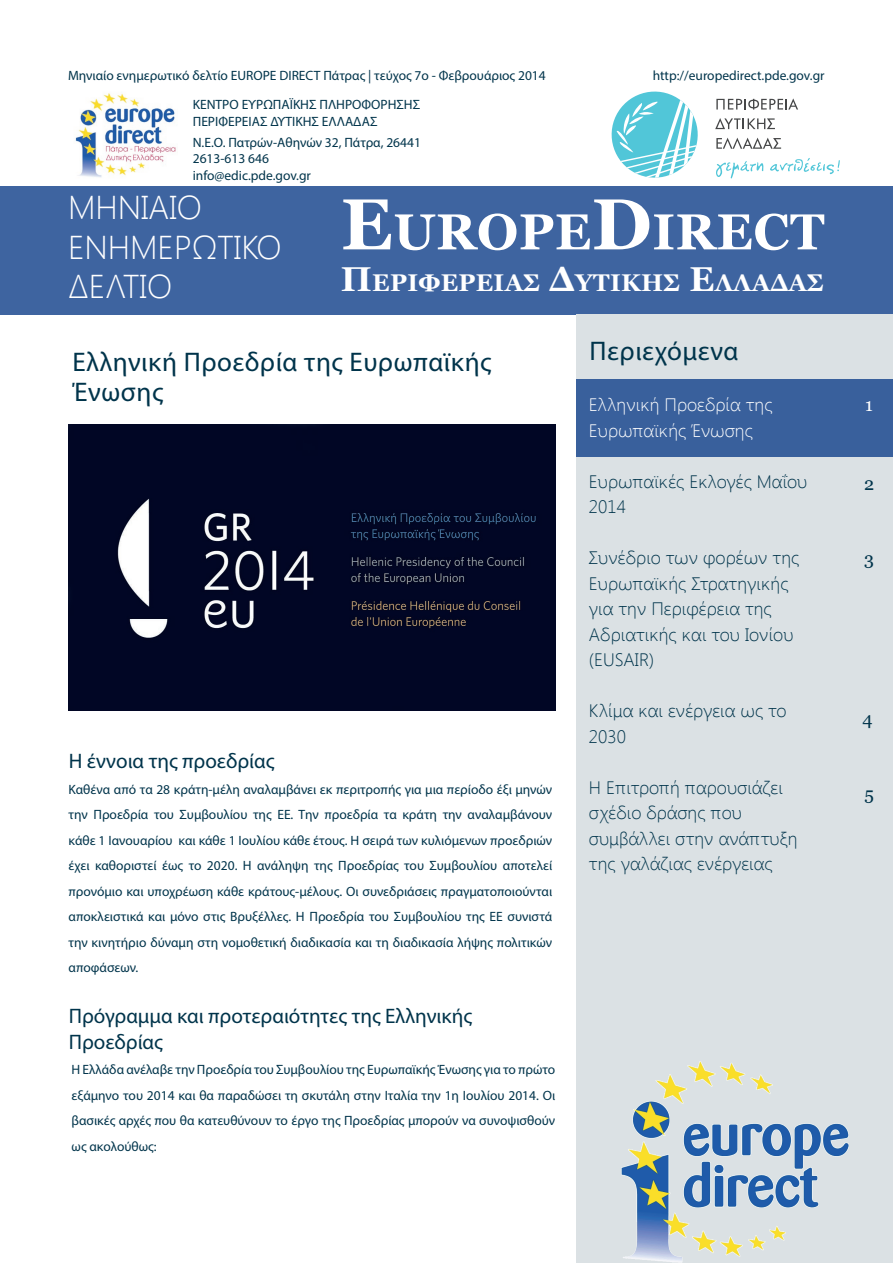
<style>
.page{position:relative;width:893px;height:1263px;background:#fff}
.page>*{position:absolute;margin:0;border:0;box-sizing:border-box;transform-origin:0 0}
.t1{font:700 50.4px "Georgia";letter-spacing:.015em;color:#fff}
.t2{font:300 33px/39.6px "Segoe UI";color:#fff}
.t3{font:27px/30px "Myriad Pro";letter-spacing:.02em;color:#00344b}
.t4{font:700 24.15px "Georgia";letter-spacing:.015em;color:#fff}
.t5{font:21px/25.5px "Myriad Pro";color:#00344b}
.t6{font:300 18px/25.5px "Segoe UI";color:#00344b}
.t7{font:300 18px/25.5px "Segoe UI";color:#fff}
.t8{font:18px "Georgia";color:#00344b}
.t9{font:18px "Georgia";color:#fff}
.t10{font:13.5px/25.5px "Myriad Pro";color:#00344b;text-align:justify}
.s1{font-size:72px}
.s2{font-size:34.5px}
</style>
<div class="page">
<div style="left:0;top:187px;width:893px;height:128px;background:#3e64a0"></div>
<div style="left:577px;top:315px;width:316px;height:948px;background:#dbe1e4"></div>
<div style="left:576px;top:379px;width:317px;height:78px;background:#39609c"></div>
<img style="left:75px;top:93px;width:101px;height:85px">
<svg style="left:716px;top:161px;width:47px;height:17px"></svg>
<svg style="left:770px;top:158px;width:70px;height:16px"></svg>
<svg style="left:716px;top:98px;width:82px;height:12px"></svg>
<svg style="left:715px;top:118px;width:60px;height:11px"></svg>
<svg style="left:716px;top:138px;width:65px;height:11px"></svg>
<svg style="left:611px;top:91px;width:87px;height:87px"></svg>
<img style="left:621px;top:1061px;width:227px;height:202px">
<img style="left:69px;top:425px;width:486px;height:286px">
<p class="t10" style="left:68px;top:62px;width:479px">Μηνιαίο ενημερωτικό δελτίο EUROPE DIRECT Πάτρας | τεύχος 7ο - Φεβρουάριος 2014</p>
<p class="t10" style="left:653px;top:62px;width:173px">http://europedirect.pde.gov.gr</p>
<p class="t10" style="left:193px;top:96px;width:229px;line-height:16.2px">ΚΕΝΤΡΟ ΕΥΡΩΠΑΪΚΗΣ ΠΛΗΡΟΦΟΡΗΣΗΣ<br>ΠΕΡΙΦΕΡΕΙΑΣ ΔΥΤΙΚΗΣ ΕΛΛΑΔΑΣ</p>
<p class="t10" style="left:193px;top:134px;width:230px;line-height:16.2px;text-align:left">Ν.Ε.Ο. Πατρών-Αθηνών 32, Πάτρα, 26441<br>2613-613 646<br>info@edic.pde.gov.gr</p>
<h2 class="t2" style="left:68px;top:186px;width:215px">Μηνιαιο ενημ ερωτικο δελτιο</h2>
<h1 class="t1" style="left:341px;top:199px;width:485px"><span class="s1">E</span>UROPE<span class="s1">D</span>IRECT</h1>
<h3 class="t4" style="left:341px;top:267px;width:484px"><span class="s2">Π</span>ΕΡΙΦΕΡΕΙΑΣ <span class="s2">Δ</span>ΥΤΙΚΗΣ <span class="s2">Ε</span>ΛΛΑΔΑΣ</h3>
<h3 class="t3" style="left:73px;top:346px;width:420px">Ελληνική Προεδρία της Ευρωπαϊκής<br>Ένωσης</h3>
<h3 class="t5" style="left:69px;top:748px;width:207px">Η έννοια της προεδρίας</h3>
<p class="t10" style="left:69px;top:776px;width:485px">Καθένα από τα 28 κράτη-μέλη αναλαμβάνει εκ περιτροπής για μια περίοδο έξι μηνών την Προεδρία του Συμβουλίου της ΕΕ. Την προεδρία τα κράτη την αναλαμβάνουν κάθε 1 Ιανουαρίου και κάθε 1 Ιουλίου κάθε έτους. Η σειρά των κυλιόμενων προεδριών έχει καθοριστεί έως το 2020. Η ανάληψη της Προεδρίας του Συμβουλίου αποτελεί προνόμιο και υποχρέωση κάθε κράτους-μέλους. Οι συνεδριάσεις πραγματοποιούνται αποκλειστικά και μόνο στις Βρυξέλλες. Η Προεδρία του Συμβουλίου της ΕΕ συνιστά την κινητήριο δύναμη στη νομοθετική διαδικασία και τη διαδικασία λήψης πολιτικών αποφάσεων.</p>
<h3 class="t5" style="left:69px;top:1003px;width:405px">Πρόγραμμα και προτεραιότητες της Ελληνικής<br>Προεδρίας</h3>
<p class="t10" style="left:72px;top:1057px;width:485px">Η Ελλάδα ανέλαβε την Προεδρία του Συμβουλίου της Ευρωπαϊκής Ένωσης για το πρώτο εξάμηνο του 2014 και θα παραδώσει τη σκυτάλη στην Ιταλία την 1η Ιουλίου 2014. Οι βασικές αρχές που θα κατευθύνουν το έργο της Προεδρίας μπορούν να συνοψισθούν ως ακολούθως:</p>
<h3 class="t3" style="left:590px;top:336px;width:150px">Περιεχόμενα</h3>
<h3 class="t7" style="left:589px;top:391px;width:185px">Ελληνική Προεδρία της<br>Ευρωπαϊκής Ένωσης</h3>
<h3 class="t9" style="left:865px;top:394px;width:9px">1</h3>
<h3 class="t6" style="left:589px;top:468px;width:220px">Ευρωπαϊκές Ε κλογές Μαΐου<br>2014</h3>
<h3 class="t6" style="left:589px;top:544px;width:212px">Συνέδριο των φορέων της<br>Ευρωπαϊκής Στρατηγικής για την Περιφέρεια της<br>Αδριατικής και του Ιονίου (EUSAIR)</h3>
<h3 class="t6" style="left:589px;top:697px;width:199px">Κλίμα και ενέργεια ως το<br>2030</h3>
<h3 class="t6" style="left:589px;top:774px;width:210px">Η Επιτροπή παρουσιάζει σχέδιο δράσης που συμβάλλει στην ανάπτυξη της γαλάζιας ενέργειας</h3>
<h3 class="t8" style="left:864px;top:473px;width:12px">2</h3>
<h3 class="t8" style="left:864px;top:548px;width:11px">3</h3>
<h3 class="t8" style="left:863px;top:707px;width:12px">4</h3>
<h3 class="t8" style="left:865px;top:783px;width:11px">5</h3>
</div>
